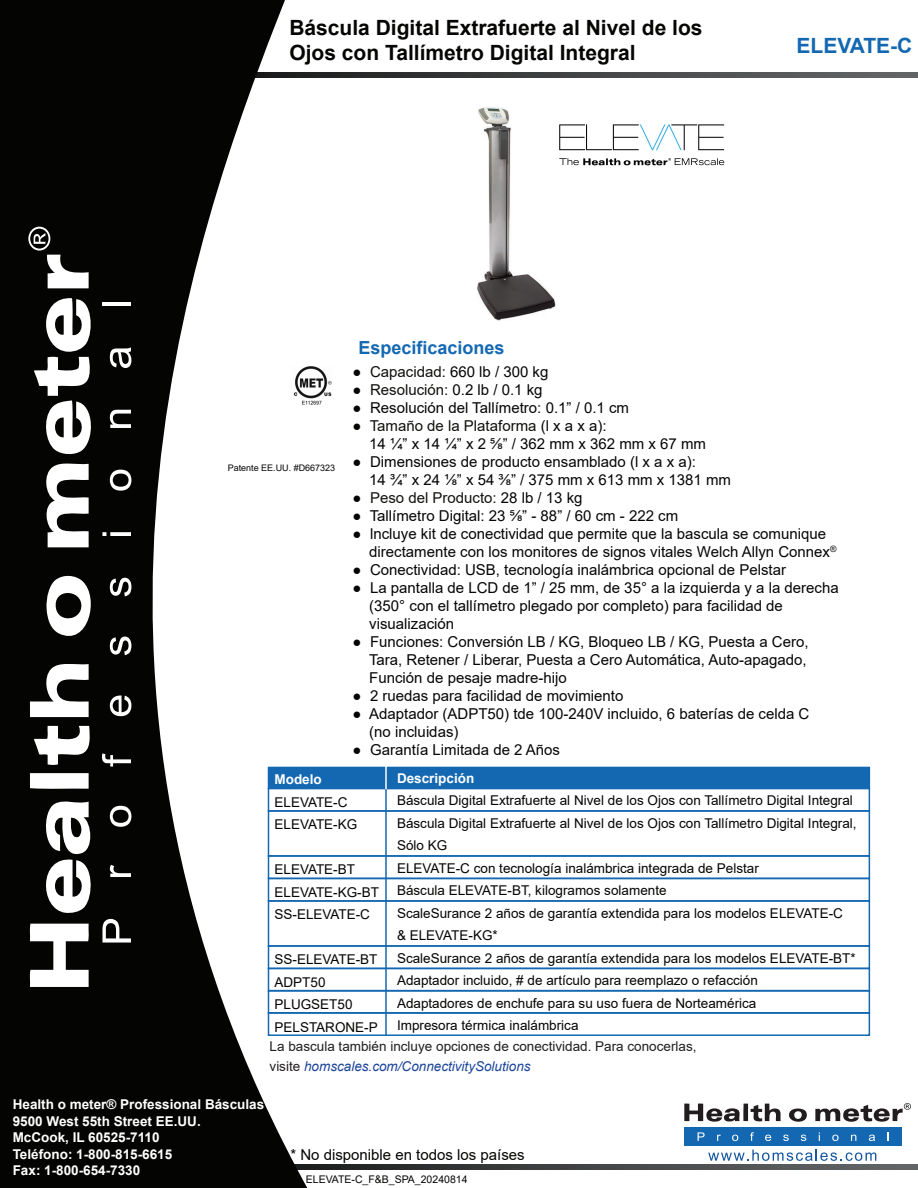
<style>
.page{position:relative;width:918px;height:1188px;background:#fff}
.page>*{position:absolute;margin:0;border:0;box-sizing:border-box;transform-origin:0 0}
.t1{font:700 21px/25.2px "Arial";color:#050604}
.t2{font:700 21px "Arial";color:#1468b2}
.t3{font:700 18px "Arial";color:#1468b2}
.t4{font:15px/18px "Arial";color:#040504}
.t5{font:15px/18px "Arial";color:#050604}
.t6{font:15px "Arial";color:#040503}
.t7{font:15px "Arial";color:#11110d}
.t8{font:13.5px/22.5px "Arial";color:#040503}
.t9{font:700 13.5px/16.5px "Arial";color:#fff}
.t10{font:13.5px/19.5px "Arial";color:#211d1e}
.t11{font:10.5px "Arial";color:#040503}
.t12{font:9px "Arial";color:#040503}
.s1{color:#10110d}
.s2{color:#040504}
.s3{color:#050604}
.s4{font-style:italic;color:#1c469a}
</style>
<div class="page">
<img style="left:373px;top:72px;width:259px;height:249px">
<svg style="left:310px;top:73px;width:608px;height:4px;background:#444647"></svg>
<svg style="left:310px;top:1165px;width:608px;height:4px;background:#434546"></svg>
<svg style="left:0;top:0;width:310px;height:1188px;fill:#040503"></svg>
<svg style="left:29px;top:924px;width:60px;height:63px"></svg>
<svg style="left:30px;top:773px;width:59px;height:16px"></svg>
<svg style="left:30px;top:661px;width:59px;height:56px"></svg>
<svg style="left:34px;top:726px;width:57px;height:39px"></svg>
<svg style="left:38px;top:798px;width:56px;height:115px"></svg>
<svg style="left:46px;top:574px;width:54px;height:74px"></svg>
<svg style="left:42px;top:461px;width:47px;height:86px"></svg>
<svg style="left:34px;top:296px;width:61px;height:159px"></svg>
<svg style="left:28px;top:227px;width:61px;height:61px"></svg>
<svg style="left:102px;top:919px;width:29px;height:24px"></svg>
<svg style="left:110px;top:865px;width:21px;height:12px"></svg>
<svg style="left:110px;top:806px;width:21px;height:21px"></svg>
<svg style="left:102px;top:753px;width:29px;height:14px"></svg>
<svg style="left:110px;top:696px;width:21px;height:20px"></svg>
<svg style="left:110px;top:637px;width:21px;height:18px"></svg>
<svg style="left:110px;top:578px;width:21px;height:18px"></svg>
<svg style="left:110px;top:532px;width:21px;height:4px"></svg>
<svg style="left:102px;top:532px;width:4px;height:4px"></svg>
<svg style="left:110px;top:470px;width:21px;height:21px"></svg>
<svg style="left:110px;top:410px;width:21px;height:18px"></svg>
<svg style="left:110px;top:347px;width:21px;height:21px"></svg>
<hr style="left:102px;top:302px;width:29px;height:4px;background:#fff">
<svg style="left:559px;top:158px;width:165px;height:7px"></svg>
<svg style="left:559px;top:124px;width:165px;height:26px"></svg>
<svg style="left:684px;top:1103px;width:123px;height:19px"></svg>
<svg style="left:815px;top:1103px;width:96px;height:19px"></svg>
<svg style="left:708px;top:1150px;width:168px;height:11px"></svg>
<div style="left:685px;top:1127px;width:217px;height:19px;background:#1468b2"></div>
<svg style="left:698px;top:1132px;width:7px;height:9px"></svg>
<svg style="left:717px;top:1135px;width:4px;height:6px"></svg>
<svg style="left:732px;top:1135px;width:6px;height:6px"></svg>
<svg style="left:750px;top:1132px;width:4px;height:9px"></svg>
<svg style="left:765px;top:1135px;width:6px;height:6px"></svg>
<svg style="left:783px;top:1135px;width:6px;height:6px"></svg>
<svg style="left:801px;top:1135px;width:5px;height:6px"></svg>
<svg style="left:832px;top:1135px;width:7px;height:6px"></svg>
<svg style="left:851px;top:1135px;width:5px;height:6px"></svg>
<svg style="left:869px;top:1135px;width:6px;height:6px"></svg>
<svg style="left:887px;top:1132px;width:2px;height:9px"></svg>
<div style="left:296px;top:790px;width:584px;height:88px;background:#fff"></div>
<div style="left:268px;top:810px;width:602px;height:47px;border:2px solid #1468b2"></div>
<div style="left:268px;top:855px;width:602px;height:24px;border:2px solid #1468b2"></div>
<div style="left:268px;top:878px;width:602px;height:24px;border:2px solid #1468b2"></div>
<div style="left:268px;top:900px;width:602px;height:47px;border:2px solid #1468b2"></div>
<div style="left:268px;top:945px;width:602px;height:24px;border:2px solid #1468b2"></div>
<div style="left:268px;top:968px;width:602px;height:24px;border:2px solid #1468b2"></div>
<div style="left:268px;top:767px;width:602px;height:22px;background:#1468b2"></div>
<hr style="left:385px;top:761px;width:2px;height:28px;background:#fff">
<hr style="left:385px;top:789px;width:2px;height:246px;background:#1468b2">
<img style="left:291px;top:366px;width:41px;height:41px">
<div style="left:268px;top:990px;width:602px;height:24px;border:2px solid #1468b2"></div>
<div style="left:268px;top:1012px;width:602px;height:24px;border:2px solid #1468b2"></div>
<h1 class="t1" style="left:289px;top:16px;width:415px">Báscula Digital Extrafuerte al Nivel de los<br>Ojos con Tallímetro Digital Integral</h1>
<h1 class="t2" style="left:797px;top:31px;width:117px">ELEVATE-C</h1>
<p class="t12" style="left:228px;top:461px;width:109px">Patente EE.UU. #D667323</p>
<p class="t3" style="left:358px;top:335px;width:148px">Especificaciones</p>
<p class="t4" style="left:353px;top:362px;width:197px">● <span class="s1">Capacidad</span>: 660 lb / 300 kg</p>
<p class="t4" style="left:353px;top:380px;width:192px">● <span class="s1">Resolución</span>: 0.2 lb / 0.1 kg</p>
<p class="t4" style="left:353px;top:398px;width:278px">● Resolución del Tallímetro: 0.1” / 0.1 cm</p>
<p class="t5" style="left:369px;top:416px;width:338px;text-indent:-17px">● <span class="s1">Tamaño de la Plataforma</span> (l x a x a):<br>14 ¼” x 14 ¼” x 2 ⅝” / 362 mm x 362 mm x 67 mm</p>
<p class="t5" style="left:369px;top:452px;width:363px;text-indent:-17px"><span class="s2">● D</span>imensiones de producto ensamblado (l x a x a):<br><span class="s2">14 ¾” x 24 ⅛” x 54 ⅜” / 375 mm x 613 mm x 1381 mm</span></p>
<p class="t7" style="left:353px;top:487px;width:232px"><span class="s2">●</span> Peso del Producto: <span class="s2">28 lb / 13 kg</span></p>
<p class="t4" style="left:353px;top:506px;width:327px">● Tallímetro Digital: 23 ⅝” - 88” / 60 cm - 222 cm</p>
<p class="t4" style="left:369px;top:524px;width:469px;text-indent:-17px">● lncluye kit de conectividad que permite que la bascula se comunique directamente con los monitores de signos vitales Welch Allyn Connex<sup>®</sup></p>
<p class="t4" style="left:353px;top:560px;width:435px">● Conectividad: USB, tecnología inalámbrica opcional de Pelstar</p>
<p class="t4" style="left:369px;top:578px;width:471px;text-indent:-17px">● La pantalla de LCD de 1” / 25 mm, de 35° a la izquierda y a la derecha (350° con el tallímetro plegado por completo) para facilidad de visualización</p>
<p class="t4" style="left:369px;top:632px;width:441px;text-align:justify;text-indent:-16px">● Funciones: Conversión LB / KG, Bloqueo LB / KG, Puesta a Cero, Tara, Retener / Liberar, Puesta a Cero Automática, Auto-apagado<span class="s3">, Función de pesaje madre-hijo</span></p>
<p class="t4" style="left:353px;top:686px;width:272px">● 2 ruedas para facilidad de movimiento</p>
<p class="t4" style="left:369px;top:704px;width:442px;text-indent:-17px">● Adaptador (ADPT50) tde 100-240V incluido, 6 baterías de celda C (no incluidas)</p>
<p class="t4" style="left:353px;top:740px;width:209px">● Garantía Limitada de 2 Años</p>
<p class="t9" style="left:275px;top:771px;width:49px">Modelo</p>
<p class="t8" style="left:275px;top:791px;width:84px">ELEVATE-C<br>ELEVATE-KG</p>
<p class="t8" style="left:275px;top:858px;width:106px">ELEVATE-BT<br>ELEVATE-KG-BT<br>SS-ELEVATE-C</p>
<p class="t8" style="left:275px;top:948px;width:105px">SS-ELEVATE-BT<br>ADPT50<br>PLUGSET50<br>PELSTARONE-P</p>
<p class="t9" style="left:397px;top:770px;width:79px">Descripción</p>
<p class="t8" style="left:397px;top:789px;width:461px">Báscula Digital Extrafuerte al Nivel de los Ojos con Tallímetro Digital Integral Báscula Digital Extrafuerte al Nivel de los Ojos con Tallímetro Digital Integral, Sólo KG<br>ELEVATE-C con tecnología inalámbrica integrada de Pelstar<br>Báscula ELEVATE-BT, kilogramos solamente<br>ScaleSurance 2 años de garantía extendida para los modelos ELEVATE-C<br>&amp; ELEVATE-KG*<br>ScaleSurance 2 años de garantía extendida para los modelos ELEVATE-BT* Adaptador incluido, # de artículo para reemplazo o refacción<br>Adaptadores de enchufe para su uso fuera de Norteamérica<br>Impresora térmica inalámbrica</p>
<p class="t10" style="left:270px;top:1037px;width:428px">La bascula también incluye opciones de conectividad. Para conocerlas, visite <span class="s4">homscales.com/ConnectivitySolutions</span></p>
<p class="t9" style="left:13px;top:1097px;width:253px">Health o meter® Professional Básculas<br>9500 West 55th Street EE.UU.<br>McCook, IL 60525-7110<br>Teléfono: 1-800-815-6615<br>Fax: 1-800-654-7330</p>
<p class="t6" style="left:290px;top:1144px;width:236px">* No disponible en todos los países</p>
<p class="t11" style="left:306px;top:1172px;width:163px">ELEVATE-C_F&amp;B_SPA_20240814</p>
</div>
